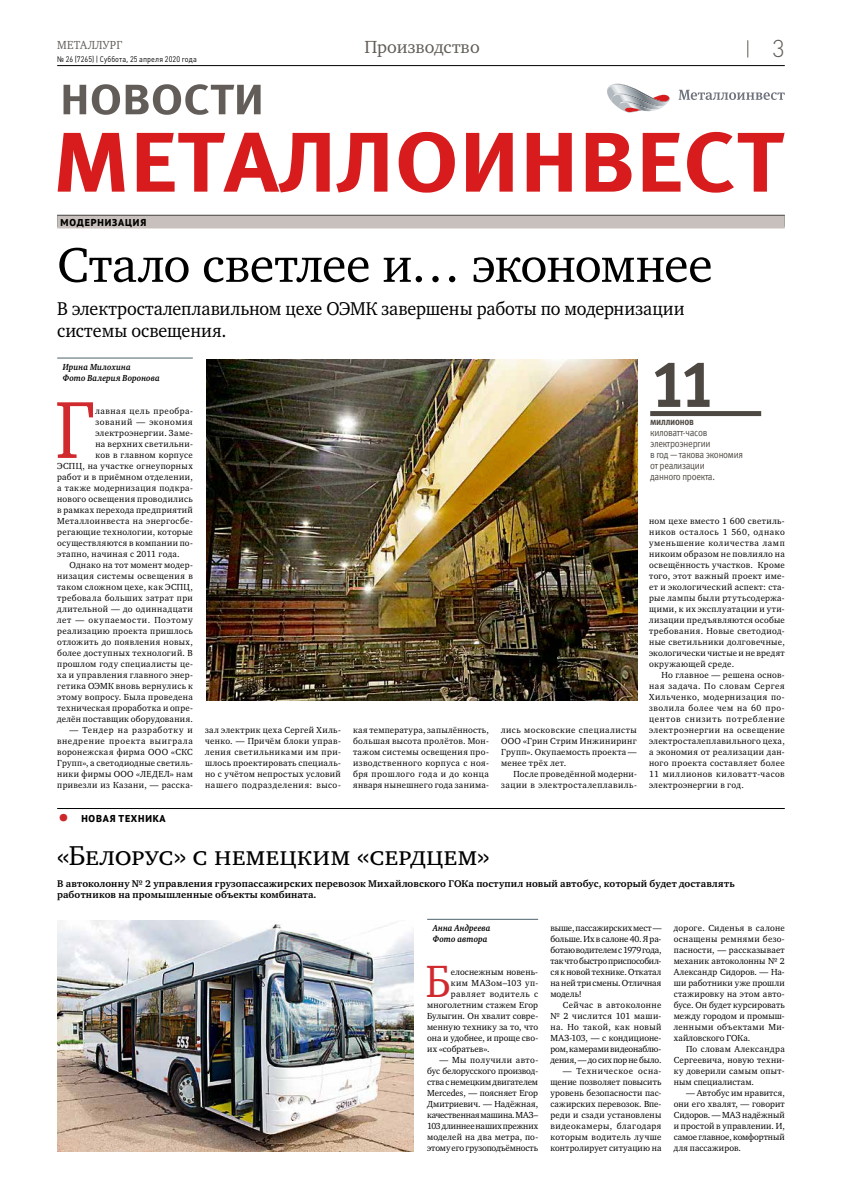
<style>
.page{position:relative;width:842px;height:1191px;background:#fff}
.page>*{position:absolute;margin:0;border:0;box-sizing:border-box;transform-origin:0 0}
.t1{font:82.9px "Charter C";color:#d12a2e;scale:.9 1}
.t2{font:700 66px "Meta Offc Pro";color:#4e4842}
.t3{font:50px "Charter C";letter-spacing:-.01em;color:#000}
.t4{font:46.4px "Charter C";color:#d12a2e;scale:.9 1}
.t5{font:28px "Charter SCC";color:#000}
.t6{font:300 24px "Plumb";color:#625d58}
.t7{font:19px/22px "Charter C";color:#000;scale:.95 1}
.t8{font:18px "Charter C";color:#625d58}
.t9{font:12px "Charter C";letter-spacing:.03em;color:#625d58;scale:.92 1}
.t10{font:700 10px/11px "Charter C";letter-spacing:.015em;color:#000}
.t11{font:10px/11px "Meta Offc Pro Norm";letter-spacing:-.03em;color:#4e4842;scale:.9 1}
.t12{font:800 10px "PT Sans Pro";letter-spacing:.08em;color:#000}
.t13{font:700 10px "Meta Offc Pro";letter-spacing:-.03em;color:#4e4842;scale:.9 1}
.t14{font:9px/11px "Charter C";letter-spacing:.035em;color:#000;text-align:justify}
.t15{font:italic 700 9px/11px "Charter C";letter-spacing:.015em;color:#000;scale:.9 1}
.t16{font:9px "Charter C";letter-spacing:.015em;color:#000}
.t17{font:9px "Charter C";letter-spacing:.06em;color:#000}
.t18{font:9px "Charter C";letter-spacing:.055em;color:#000}
.t19{font:9px "Charter C";letter-spacing:.07em;color:#000}
.t20{font:9px "Charter C";letter-spacing:.01em;color:#000}
.t21{font:9px "Charter C";color:#000}
.t22{font:9px "Charter C";letter-spacing:.065em;color:#000}
.t23{font:9px "Charter C";letter-spacing:.005em;color:#000}
.t24{font:8px "Plumb";letter-spacing:.015em;color:#000;scale:.9 1}
.s1{font-weight:400;font-size:27px;color:#cc272a}
</style>
<div class="page">
<hr style="left:57px;top:65px;width:728px;height:1px;background:#000">
<svg style="left:747px;top:40px;width:1px;height:18px"></svg>
<svg style="left:58px;top:133px;width:67px;height:59px"></svg>
<svg style="left:137px;top:133px;width:193px;height:59px"></svg>
<svg style="left:336px;top:133px;width:51px;height:59px"></svg>
<svg style="left:399px;top:132px;width:56px;height:61px"></svg>
<svg style="left:466px;top:133px;width:47px;height:59px"></svg>
<svg style="left:527px;top:133px;width:45px;height:59px"></svg>
<svg style="left:586px;top:133px;width:45px;height:59px"></svg>
<svg style="left:643px;top:133px;width:37px;height:59px"></svg>
<svg style="left:687px;top:132px;width:97px;height:61px"></svg>
<svg style="left:64px;top:85px;width:22px;height:29px"></svg>
<svg style="left:92px;top:84px;width:28px;height:31px"></svg>
<svg style="left:126px;top:84px;width:135px;height:31px"></svg>
<svg style="left:678px;top:90px;width:107px;height:10px"></svg>
<svg style="left:607px;top:84px;width:63px;height:29px"></svg>
<hr style="left:57px;top:357px;width:136px;height:1px;background:#50636d">
<hr style="left:427px;top:918px;width:111px;height:1px;background:#50636d">
<img style="left:206px;top:359px;width:432px;height:341px">
<hr style="left:57px;top:808px;width:728px;height:1px;background:#000">
<div style="left:650px;top:411px;width:111px;height:5px;background:#4e4842"></div>
<img style="left:57px;top:920px;width:356px;height:231px">
<div style="left:57px;top:215px;width:728px;height:13px;background:#c8c0bc"></div>
<h3 class="t9" style="left:57px;top:39px;width:72px">МЕТАЛЛУРГ</h3>
<h3 class="t6" style="left:772px;top:35px;width:14px">3</h3>
<p class="t24" style="left:57px;top:54px;width:157px">№ 26 (7265) | Суббота, 25 апреля 2020 года</p>
<h3 class="t8" style="left:364px;top:37px;width:117px">Производство</h3>
<p class="t12" style="left:60px;top:216px;width:87px">МОДЕРНИЗАЦИЯ</p>
<h3 class="t3" style="left:57px;top:237px;width:657px">Стало светлее и… экономнее</h3>
<h3 class="t7" style="left:57px;top:298px;width:662px">В электросталеплавильном цехе ОЭМК завершены работы по модернизации системы освещения.</h3>
<p class="t15" style="left:63px;top:361px;width:109px">Ирина Милохина<br>Фото Валерия Воронова</p>
<h1 class="t1" style="left:55px;top:384px;width:47px">Г</h1>
<p class="t17" style="left:95px;top:406px;width:99px">лавная цель преобра-</p>
<p class="t22" style="left:95px;top:417px;width:99px">зований — экономия</p>
<p class="t14" style="left:95px;top:427px;width:99px">электроэнергии. Заме-</p>
<p class="t14" style="left:95px;top:438px;width:99px">на верхних светильни-</p>
<p class="t14" style="left:95px;top:449px;width:99px">ков в главном корпусе</p>
<p class="t14" style="left:57px;top:460px;width:137px">ЭСПЦ, на участке огнеупорных</p>
<p class="t14" style="left:57px;top:471px;width:137px">работ и в приёмном отделении,</p>
<p class="t14" style="left:57px;top:482px;width:137px">а также модернизация подкра-</p>
<p class="t14" style="left:57px;top:493px;width:137px">нового освещения проводились</p>
<p class="t14" style="left:57px;top:504px;width:137px">в рамках перехода предприятий</p>
<p class="t14" style="left:57px;top:515px;width:137px">Металлоинвеста на энергосбе-</p>
<p class="t14" style="left:57px;top:526px;width:137px">регающие технологии, которые</p>
<p class="t14" style="left:57px;top:537px;width:137px">осуществляются в компании по-</p>
<p class="t14" style="left:57px;top:548px;width:124px">этапно, начиная с 2011 года.</p>
<p class="t14" style="left:70px;top:559px;width:125px">Однако на тот момент модер-</p>
<p class="t18" style="left:57px;top:571px;width:137px">низация системы освещения в</p>
<p class="t14" style="left:57px;top:581px;width:137px">таком сложном цехе, как ЭСПЦ,</p>
<p class="t14" style="left:57px;top:592px;width:137px">требовала больших затрат при</p>
<p class="t14" style="left:57px;top:603px;width:137px">длительной — до одиннадцати</p>
<p class="t19" style="left:57px;top:615px;width:137px">лет — окупаемости. Поэтому</p>
<p class="t14" style="left:57px;top:625px;width:137px">реализацию проекта пришлось</p>
<p class="t14" style="left:57px;top:636px;width:137px">отложить до появления новых,</p>
<p class="t14" style="left:57px;top:647px;width:137px">более доступных технологий. В</p>
<p class="t14" style="left:57px;top:658px;width:137px">прошлом году специалисты це-</p>
<p class="t14" style="left:57px;top:669px;width:137px">ха и управления главного энер-</p>
<p class="t14" style="left:57px;top:680px;width:137px">гетика ОЭМК вновь вернулись к</p>
<p class="t14" style="left:57px;top:691px;width:137px">этому вопросу. Была проведена</p>
<p class="t14" style="left:57px;top:702px;width:137px">техническая проработка и опре-</p>
<p class="t14" style="left:57px;top:713px;width:137px">делён поставщик оборудования.</p>
<p class="t14" style="left:57px;top:724px;width:137px;text-indent:12px">— Тендер на разработку и внедрение проекта выиграла воронежская фирма ООО «СКС Групп», а светодиодные светиль&shy;ники фирмы ООО «ЛЕДЕЛ» нам привезли из Казани, — расска-</p>
<p class="t14" style="left:205px;top:724px;width:137px">зал электрик цеха Сергей Хиль&shy;ченко. — Причём блоки управ&shy;ления светильниками им при&shy;шлось проектировать специаль&shy;но с учётом непростых условий нашего подразделения: высо-</p>
<p class="t14" style="left:353px;top:724px;width:137px">кая температура, запылённость, большая высота пролётов. Мон&shy;тажом системы освещения про&shy;изводственного корпуса с ноя&shy;бря прошлого года и до конца января нынешнего года занима-</p>
<p class="t14" style="left:501px;top:724px;width:137px">лись московские специалисты ООО «Грин Стрим Инжиниринг Групп». Окупаемость проекта — менее трёх лет.</p>
<p class="t14" style="left:501px;top:768px;width:137px;text-align:right">После проведённой модерни&shy;зации в электросталеплавиль-</p>
<h2 class="t2" style="left:650px;top:332px;width:68px">11</h2>
<p class="t13" style="left:650px;top:413px;width:50px">миллионов</p>
<p class="t11" style="left:650px;top:426px;width:105px">киловатт-часов электроэнергии<br>в год — такова экономия от реализации<br>данного проекта.</p>
<p class="t14" style="left:649px;top:515px;width:137px">ном цехе вместо 1 600 светиль&shy;ников осталось 1 560, однако уменьшение количества ламп никоим образом не повлияло на освещённость участков. Кроме того, этот важный проект име&shy;ет и экологический аспект: ста&shy;рые лампы были ртутьсодержа&shy;щими, к их эксплуатации и ути&shy;лизации предъявляются особые требования. Новые светодиод&shy;ные светильники долговечные, экологически чистые и не вредят окружающей среде.</p>
<p class="t14" style="left:649px;top:669px;width:137px;text-indent:12px">Но главное — решена основ&shy;ная задача. По словам Сергея Хильченко, модернизация по&shy;зволила более чем на 60 про&shy;центов снизить потребление электроэнергии на освещение электросталеплавильного цеха, а экономия от реализации дан&shy;ного проекта составляет более 11 миллионов киловатт-часов электроэнергии в год.</p>
<p class="t12" style="left:58px;top:812px;width:110px"><span class="s1">•</span> НОВАЯ ТЕХНИКА</p>
<h3 class="t5" style="left:57px;top:840px;width:434px">«Белорус» с немецким «сердцем»</h3>
<p class="t10" style="left:57px;top:878px;width:679px">В автоколонну № 2 управления грузопассажирских перевозок Михайловского ГОКа поступил новый автобус, который будет доставлять работников на промышленные объекты комбината.</p>
<p class="t15" style="left:433px;top:923px;width:66px">Анна Андреева<br>Фото автора</p>
<h3 class="t4" style="left:426px;top:955px;width:29px">Б</h3>
<p class="t16" style="left:451px;top:967px;width:89px">елоснежным новень-</p>
<p class="t14" style="left:451px;top:977px;width:89px">ким МАЗом–103 уп-</p>
<p class="t17" style="left:451px;top:989px;width:89px">равляет водитель с</p>
<p class="t14" style="left:427px;top:999px;width:112px">многолетним стажем Егор</p>
<p class="t20" style="left:427px;top:1011px;width:112px">Булыгин. Он хвалит совре-</p>
<p class="t16" style="left:427px;top:1022px;width:112px">менную технику за то, что</p>
<p class="t21" style="left:427px;top:1033px;width:112px">она и удобнее, и проще сво-</p>
<p class="t23" style="left:427px;top:1044px;width:64px">их «собратьев».</p>
<p class="t14" style="left:427px;top:1054px;width:112px;text-indent:12px">— Мы получили авто&shy;бус белорусского производ&shy;ства с немецким двигателем Mercedes, — поясняет Егор Дмитриевич. — Надёжная, качественная машина. МАЗ– 103 длиннее наших прежних моделей на два метра, по&shy;этому его грузоподъёмность</p>
<p class="t14" style="left:550px;top:922px;width:112px">выше, пассажирских мест — больше. Их в салоне 40. Я ра&shy;ботаю водителем с 1979 года, так что быстро приспособил&shy;ся к новой технике. Откатал на ней три смены. Отличная модель!</p>
<p class="t14" style="left:550px;top:999px;width:112px;text-indent:12px">Сейчас в автоколонне № 2 числится 101 маши&shy;на. Но такой, как новый МАЗ-103, — с кондиционе&shy;ром, камерами видеонаблю&shy;дения, — до сих пор не было.</p>
<p class="t14" style="left:550px;top:1065px;width:112px;text-indent:12px">— Техническое осна&shy;щение позволяет повысить уровень безопасности пас&shy;сажирских перевозок. Впе&shy;реди и сзади установлены видеокамеры, благодаря которым водитель лучше контролирует ситуацию на</p>
<p class="t14" style="left:674px;top:922px;width:112px">дороге. Сиденья в салоне оснащены ремнями безо&shy;пасности, — рассказывает механик автоколонны № 2<br>Александр Сидоров. — На&shy;ши работники уже прошли стажировку на этом авто&shy;бусе. Он будет курсировать между городом и промыш&shy;ленными объектами Ми&shy;хайловского ГОКа.</p>
<p class="t14" style="left:674px;top:1043px;width:112px;text-indent:12px">По словам Александра Сергеевича, новую техни&shy;ку доверили самым опыт&shy;ным специалистам.</p>
<p class="t14" style="left:674px;top:1087px;width:112px;text-indent:12px">— Автобус им нравится, они его хвалят, — говорит Сидоров. — МАЗ надёжный и простой в управлении. И, самое главное, комфортный для пассажиров.</p>
</div>
